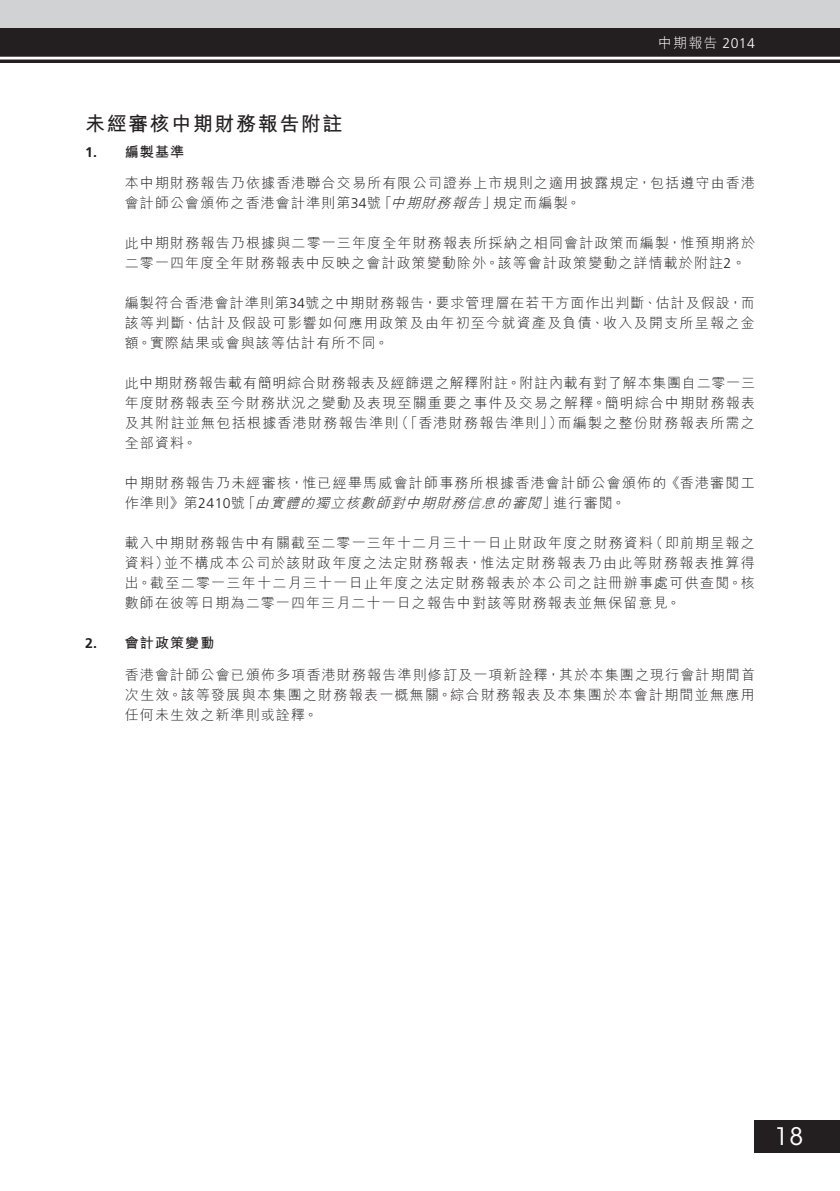
<style>
.page{position:relative;width:840px;height:1191px;background:#fff}
.page>*{position:absolute;margin:0;border:0;box-sizing:border-box;transform-origin:0 0}
.t1{font:24px "ITC Avant Garde Std";color:#fff}
.Heading_1{font:700 20px "M Hei HK";letter-spacing:.08em;color:#231f20}
.Notes{font:300 14px/20px "M Hei HK";letter-spacing:.08em;color:#231f20}
.Notes-2{font:italic 300 14px "M Hei HK";color:#231f20}
.Notes_HD1{font:700 14px "M Hei HK";letter-spacing:.08em;color:#231f20}
.t2{font:300 14px "M Hei HK";color:#fff}
.Notes_HD1-2{font:700 14px "Frutiger LT Std";color:#231f20}
.s1{font-family:"Frutiger LT Std"}
.s2{font-style:normal}
</style>
<div class="page">
<div style="left:0;top:0;width:839px;height:42px;background:#d1d2d4"></div>
<div style="left:0;top:28px;width:839px;height:34px;background:#231f20"></div>
<hr style="left:0;top:57px;width:839px;height:2px;background:#fff">
<div style="left:754px;top:1120px;width:85px;height:32px;background:#231f20"></div>
<p class="Heading_1" style="left:85px;top:109px;width:259px">未經審核中期財務報告附註</p>
<p class="Notes_HD1" style="left:125px;top:142px;width:61px">編製基準</p>
<p class="Notes_HD1-2" style="left:85px;top:144px;width:14px">1.</p>
<p class="t2" style="left:657px;top:36px;width:98px">中期報告 <span class="s1">2014</span></p>
<p class="Notes_HD1-2" style="left:85px;top:635px;width:14px">2.</p>
<p class="Notes" style="left:493px;top:173px;width:263px;text-indent:-368px">本中期財務報告乃依據香港聯合交易所有限公司證券上市規則之適用披露規定，包括遵守由香港規定而編製。</p>
<p class="Notes" style="left:125px;top:193px;width:258px">會計師公會頒佈之香港會計準則第<span class="s1">34</span>號</p>
<p class="Notes" style="left:125px;top:233px;width:631px">此中期財務報告乃根據與二零一三年度全年財務報表所採納之相同會計政策而編製，惟預期將於二零一四年度全年財務報表中反映之會計政策變動除外。該等會計政策變動之詳情載於附註 。<span class="s1">2</span></p>
<p class="Notes" style="left:125px;top:293px;width:631px;text-align:justify">編製符合香港會計準則第<span class="s1">34</span>號之中期財務報告，要求管理層在若干方面作出判斷、估計及假設，而該等判斷、估計及假設可影響如何應用政策及由年初至今就資產及負債、收入及開支所呈報之金額。實際結果或會與該等估計有所不同。</p>
<p class="Notes" style="left:125px;top:373px;width:631px;text-align:right">此中期財務報告載有簡明綜合財務報表及經篩選之解釋附註。附註內載有對了解本集團自二零一三年度財務報表至今財務狀況之變動及表現至關重要之事件及交易之解釋。簡明綜合中期財務報表而編製之整份財務報表所需之</p>
<p class="Notes-2" style="left:378px;top:196px;width:120px"><span class="s2">「</span>中期財務報告<span class="s2">」</span></p>
<p class="Notes" style="left:394px;top:413px;width:169px">（「香港財務報告準則」）</p>
<p class="Notes" style="left:125px;top:413px;width:275px">及其附註並無包括根據香港財務報告準則全部資料。</p>
<p class="Notes" style="left:553px;top:473px;width:203px;text-indent:-428px">中期財務報告乃未經審核，惟已經畢馬威會計師事務所根據香港會計師公會頒佈的《香港審閱工進行審閱。</p>
<p class="Notes-2" style="left:242px;top:496px;width:316px"><span class="s2">「</span>由實體的獨立核數師對中期財務信息的審閱<span class="s2">」</span></p>
<p class="Notes" style="left:125px;top:493px;width:122px">作準則》第<span class="s1">2410</span>號</p>
<p class="Notes" style="left:649px;top:533px;width:107px">（即前期呈報之</p>
<p class="Notes" style="left:164px;top:533px;width:592px;text-indent:-39px">載入中期財務報告中有關截至二零一三年十二月三十一日止財政年度之財務資料<br>並不構成本公司於該財政年度之法定財務報表，惟法定財務報表乃由此等財務報表推算得</p>
<p class="Notes" style="left:125px;top:553px;width:631px">資料）<br>出。截至二零一三年十二月三十一日止年度之法定財務報表於本公司之註冊辦事處可供查閱。核數師在彼等日期為二零一四年三月二十一日之報告中對該等財務報表並無保留意見。</p>
<p class="Notes_HD1" style="left:125px;top:633px;width:91px">會計政策變動</p>
<p class="Notes" style="left:125px;top:664px;width:631px;text-align:justify">香港會計師公會已頒佈多項香港財務報告準則修訂及一項新詮釋，其於本集團之現行會計期間首次生效。該等發展與本集團之財務報表一概無關。綜合財務報表及本集團於本會計期間並無應用任何未生效之新準則或詮釋。</p>
<h1 class="t1" style="left:774px;top:1121px;width:30px">18</h1>
</div>
